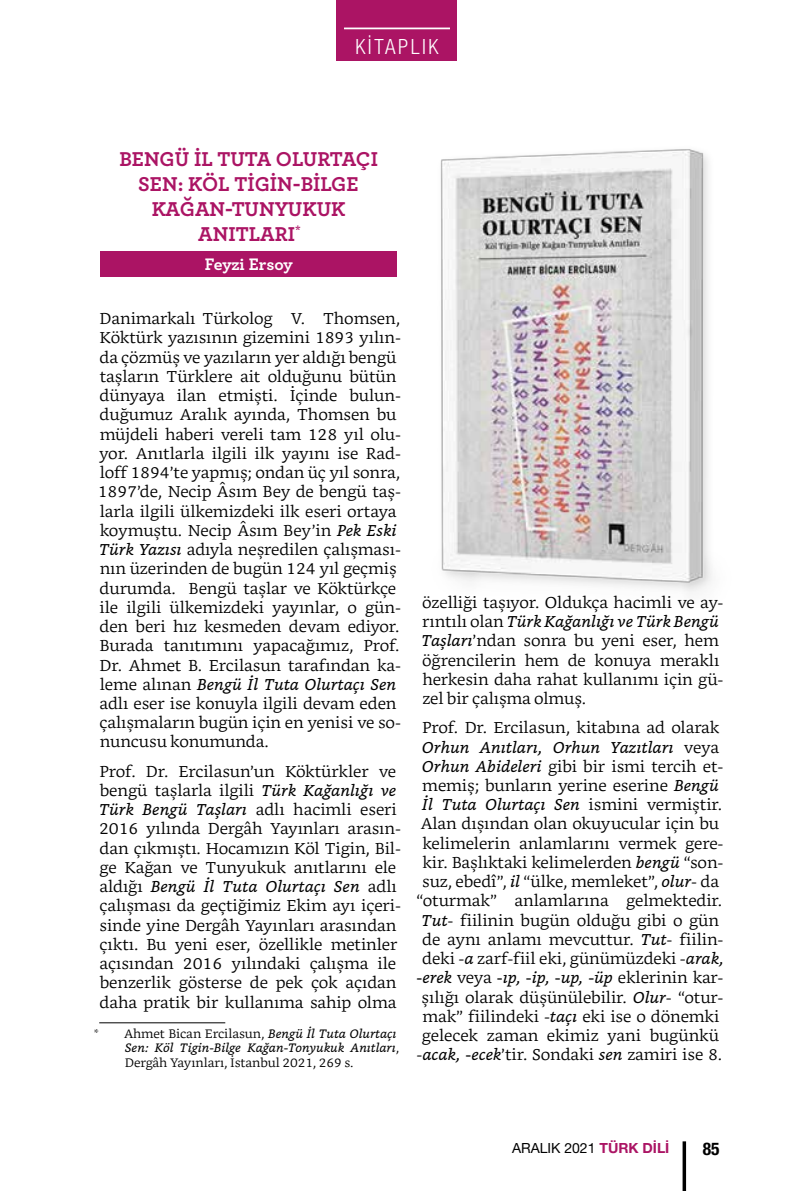
<style>
.page{position:relative;width:794px;height:1191px;background:#fff}
.page>*{position:absolute;margin:0;border:0;box-sizing:border-box;transform-origin:0 0}
.t1{font:700 21px/25.2px "Archer";color:#ab1464;text-align:center}
.t2{font:300 condensed 21px "Helvetica Neue LT Pro";letter-spacing:.12em;color:#fff}
.t3{font:700 17.5px "Archer";letter-spacing:-.005em;color:#fff}
.t4{font:700 condensed 17.5px "Helvetica Neue LT Pro";color:#000}
.t5{font:300 15.75px/19.2px "Bookerly";color:#000}
.t6{font:14px "Helvetica Neue LT Pro";color:#000}
.t7{font:italic 12.25px/14.7px "Bookerly";color:#000}
.s1{font-weight:400;font-style:italic}
.s2{font-weight:300;font-style:normal}
.s3{font-weight:700;color:#ab1464}
</style>
<div class="page">
<div style="left:337px;top:0;width:120px;height:61px;background:#ab1464"></div>
<hr style="left:344px;top:28px;width:106px;height:1px;background:#fff">
<svg style="left:682px;top:1141px;width:4px;height:50px"></svg>
<img style="left:440px;top:149px;width:272px;height:443px">
<hr style="left:99px;top:1022px;width:126px;height:1px;background:#000">
<div style="left:100px;top:251px;width:297px;height:26px;background:#ab1464"></div>
<h1 class="t2" style="left:355px;top:34px;width:85px">KİTAPLIK</h1>
<h1 class="t1" style="left:119px;top:145px;width:260px">BENGÜ İL TUTA OLURTAÇI<br>SEN: KÖL TİGİN-BİLGE<br>KAĞAN-TUNYUKUK<br>ANITLARI<sup>*</sup></h1>
<p class="t3" style="left:205px;top:251px;width:89px">Feyzi Ersoy</p>
<p class="t5" style="left:98px;top:309px;width:305px">Danimarkalı Türkolog V. Thomsen, Köktürk yazısının gizemini 1893 yılın&shy;da çözmüş ve yazıların yer aldığı bengü taşların Türklere ait olduğunu bütün dünyaya ilan etmişti. İçinde bulun&shy;duğumuz Aralık ayında, Thomsen bu müjdeli haberi vereli tam 128 yıl olu&shy;yor. Anıtlarla ilgili ilk yayını ise Rad&shy;loff 1894’te yapmış; ondan üç yıl sonra, 1897’de, Necip Âsım Bey de bengü taş&shy;larla ilgili ülkemizdeki ilk eseri ortaya koymuştu. Necip Âsım Bey’in <span class="s1">Pek Eski Türk Yazısı</span> adıyla neşredilen çalışması&shy;nın üzerinden de bugün 124 yıl geçmiş durumda. Bengü taşlar ve Köktürkçe ile ilgili ülkemizdeki yayınlar, o gün&shy;den beri hız kesmeden devam ediyor.<br>Burada tanıtımını yapacağımız, Prof.<br>Dr. Ahmet B. Ercilasun tarafından ka&shy;leme alınan <span class="s1">Bengü İl Tuta Olurtaçı Sen </span>adlı eser ise konuyla ilgili devam eden çalışmaların bugün için en yenisi ve so&shy;nuncusu konumunda.</p>
<p class="t5" style="left:99px;top:761px;width:303px">Prof. Dr. Ercilasun’un Köktürkler ve bengü taşlarla ilgili <span class="s1">Türk Kağanlığı ve Türk Bengü Taşları</span> adlı hacimli eseri 2016 yılında Dergâh Yayınları arasın&shy;dan çıkmıştı. Hocamızın Köl Tigin, Bil&shy;ge Kağan ve Tunyukuk anıtlarını ele aldığı <span class="s1">Bengü İl Tuta Olurtaçı Sen</span> adlı çalışması da geçtiğimiz Ekim ayı içeri&shy;sinde yine Dergâh Yayınları arasından çıktı. Bu yeni eser, özellikle metinler açısından 2016 yılındaki çalışma ile benzerlik gösterse de pek çok açıdan daha pratik bir kullanıma sahip olma</p>
<p class="t7" style="left:125px;top:1026px;width:276px;text-indent:-31px"><span class="s2">* Ahmet Bican Ercilasun,</span> Bengü İl Tuta Olurtaçı<br>Sen: Köl Tigin-Bilge Kağan-Tonyukuk Anıtları<span class="s2">,<br>Dergâh Yayınları, İstanbul 2021, 269 s.</span></p>
<p class="t5" style="left:421px;top:593px;width:303px">özelliği taşıyor. Oldukça hacimli ve ay&shy;rıntılı olan <span class="s1">Türk Kağanlığı ve Türk Bengü Taşları</span>’ndan sonra bu yeni eser, hem öğrencilerin hem de konuya meraklı herkesin daha rahat kullanımı için gü&shy;zel bir çalışma olmuş.</p>
<p class="t5" style="left:416px;top:718px;width:309px;text-align:center">Prof. Dr. Ercilasun, kitabına ad olarak <span class="s1">Orhun Anıtları, Orhun Yazıtları</span> veya <span class="s1">Orhun Abideleri</span> gibi bir ismi tercih et&shy;memiş; bunların yerine eserine <span class="s1">Bengü İl Tuta Olurtaçı Sen</span> ismini vermiştir.<br>Alan dışından olan okuyucular için bu kelimelerin anlamlarını vermek gere&shy;kir. Başlıktaki kelimelerden <span class="s1">bengü</span> “son&shy;suz, ebedî”, <span class="s1">il</span> “ülke, memleket”, <span class="s1">olur</span>- da “oturmak” anlamlarına gelmektedir.<br><span class="s1">Tut</span>- fiilinin bugün olduğu gibi o gün de aynı anlamı mevcuttur. <span class="s1">Tut</span>- fiilin&shy;deki -<span class="s1">a</span> zarf-fiil eki, günümüzdeki -<span class="s1">arak, -erek</span> veya <span class="s1">-ıp, -ip, -up, -üp</span> eklerinin kar&shy;şılığı olarak düşünülebilir. <span class="s1">Olur</span>- “otur&shy;mak” fiilindeki -<span class="s1">taçı</span> eki ise o dönemki gelecek zaman ekimiz yani bugünkü -<span class="s1">acak, -ecek</span>’tir. Sondaki <span class="s1">sen</span> zamiri ise 8.</p>
<p class="t6" style="left:512px;top:1139px;width:159px">ARALIK 2021 <span class="s3">TÜRK DİLİ</span></p>
<p class="t4" style="left:702px;top:1138px;width:18px">85</p>
</div>
